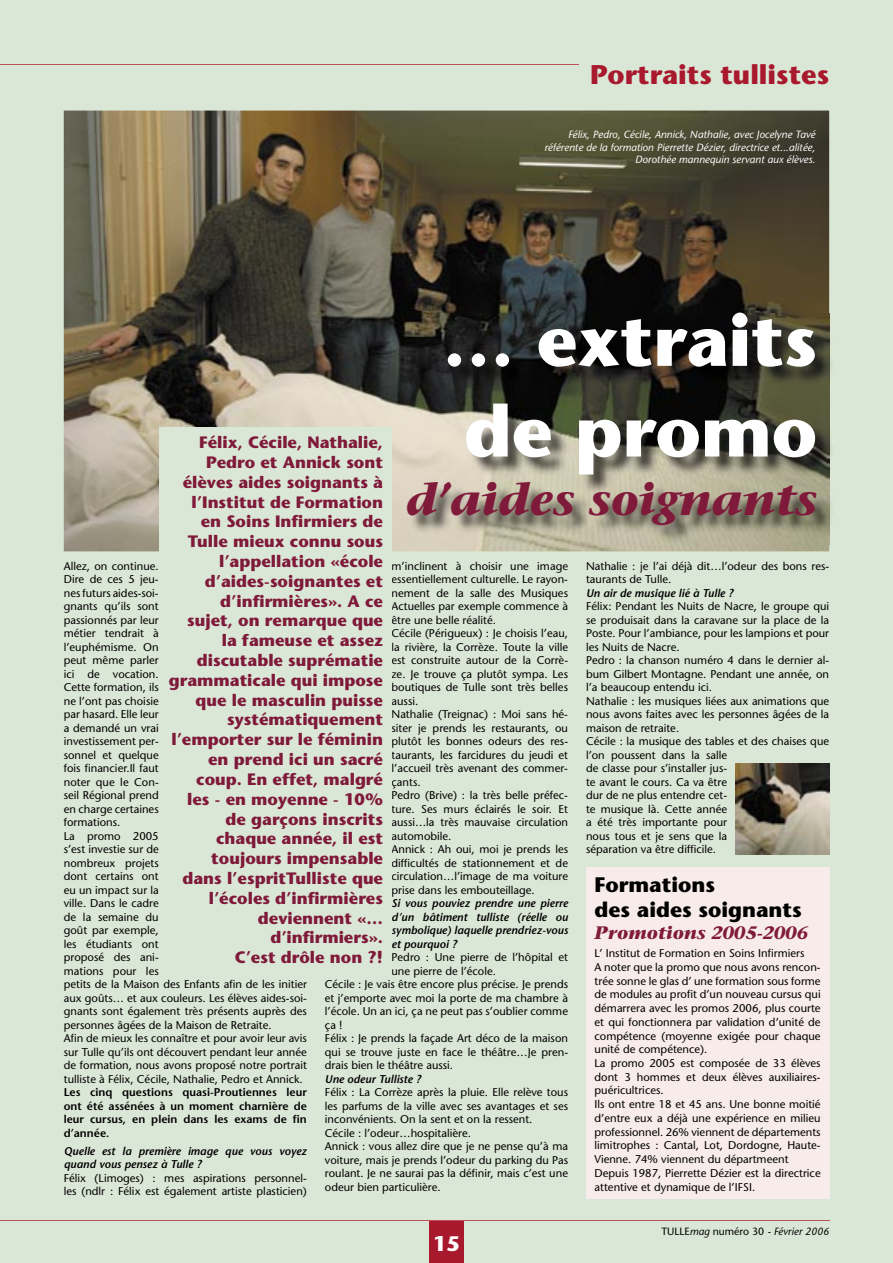
<style>
.page{position:relative;width:893px;height:1263px;background:#dbe7d6}
.page>*{position:absolute;margin:0;border:0;box-sizing:border-box;transform-origin:0 0}
.t1{font:700 72px/90.6px "Stone Sans";letter-spacing:-.005em;color:#fff}
.t2{font:italic 700 45px "Stone Serif";letter-spacing:-.005em;color:#7f1a3a}
.t3{font:700 27px "Stone Sans";color:#a9192d}
.t4{font:700 21px/25.5px "Stone Sans";color:#000}
.t5{font:700 21px "Stone Sans";color:#fff}
.t6{font:italic 700 18px "Stone Serif";color:#7f1a3a}
.t7{font:700 16.5px/19.8px "Stone Sans";color:#7f1a3a;text-align:right}
.t8{font:11.25px/13.5px "Stone Sans";color:#000}
.t9{font:italic 600 11.25px/13.5px "Stone Sans";color:#000}
.t10{font:600 11.25px/13.5px "Stone Sans";color:#000;text-align:justify}
.t11{font:italic 10.5px/12.6px "Stone Sans";color:#fff;text-align:right}
.t12{font:italic 10.5px "Stone Sans";color:#000}
.s1{font-style:normal}
</style>
<div class="page">
<img style="left:64px;top:111px;width:765px;height:440px">
<div style="left:429px;top:1220px;width:34px;height:43px;background:#a9192d"></div>
<hr style="left:0;top:64px;width:578px;height:1px;background:#bb5456">
<hr style="left:0;top:1220px;width:829px;height:1px;background:#bb5456">
<div style="left:586px;top:867px;width:243px;height:332px;background:#f7ece9"></div>
<div style="left:159px;top:427px;width:233px;height:547px;background:#dbe7d6"></div>
<img style="left:408px;top:313px;width:423px;height:231px">
<img style="left:736px;top:763px;width:93px;height:91px">
<h3 class="t3" style="left:590px;top:58px;width:241px">Portraits tullistes</h3>
<p class="t11" style="left:544px;top:128px;width:272px">Félix, Pedro, Cécile, Annick, Nathalie, avec Jocelyne Tavé référente de la formation Pierrette Dézier, directrice et...alitée,<br>Dorothée mannequin servant aux élèves.</p>
<h1 class="t1" style="left:442px;top:295px;width:376px">… extraits de promo</h1>
<h2 class="t2" style="left:405px;top:471px;width:413px">d’aides soignants</h2>
<p class="t7" style="left:169px;top:433px;width:216px">Félix, Cécile, Nathalie,<br>Pedro et Annick sont élèves aides soignants à l’Institut de Formation en Soins Infirmiers de<br>Tulle mieux connu sous l’appellation «école d’aides-soignantes et d’infirmières». A ce<br>sujet, on remarque que la fameuse et assez discutable suprématie grammaticale qui impose que le masculin puisse systématiquement l’emporter sur le féminin en prend ici un sacré coup. En effet, malgré<br>les - en moyenne - 10% de garçons inscrits chaque année, il est toujours impensable dans l’espritTulliste que l’écoles d’infirmières deviennent «… d’infirmiers».<br>C’est drôle non ?!</p>
<p class="t8" style="left:586px;top:559px;width:245px">Nathalie : je l’ai déjà dit…l’odeur des bons res&shy;taurants de Tulle.</p>
<p class="t9" style="left:586px;top:586px;width:149px">Un air de musique lié à Tulle ?</p>
<p class="t8" style="left:586px;top:600px;width:245px">Félix: Pendant les Nuits de Nacre, le groupe qui se produisait dans la caravane sur la place de la Poste. Pour l’ambiance, pour les lampions et pour les Nuits de Nacre.<br>Pedro : la chanson numéro 4 dans le dernier al&shy;bum Gilbert Montagne. Pendant une année, on l’a beaucoup entendu ici.<br>Nathalie : les musiques liées aux animations que nous avons faites avec les personnes âgées de la maison de retraite.<br>Cécile : la musique des tables et des chaises que l’on poussent dans la salle<br>de classe pour s’installer jus-<br>te avant le cours. Ca va être<br>dur de ne plus entendre cet-<br>te musique là. Cette année<br>a été très importante pour<br>nous tous et je sens que la<br>séparation va être difficile.</p>
<h3 class="t4" style="left:595px;top:872px;width:209px">Formations<br>des aides soignants</h3>
<h3 class="t6" style="left:595px;top:921px;width:215px">Promotions 2005-2006</h3>
<p class="t8" style="left:595px;top:946px;width:228px">L’ Institut de Formation en Soins Infirmiers<br>A noter que la promo que nous avons rencon&shy;trée sonne le glas d’ une formation sous forme de modules au profit d’un nouveau cursus qui démarrera avec les promos 2006, plus courte et qui fonctionnera par validation d’unité de compétence (moyenne exigée pour chaque unité de compétence).<br>La promo 2005 est composée de 33 élèves dont 3 hommes et deux élèves auxiliaires&shy;puéricultrices.<br>Ils ont entre 18 et 45 ans. Une bonne moitié d’entre eux a déjà une expérience en milieu professionnel. 26% viennent de départements limitrophes : Cantal, Lot, Dordogne, Haute-Vienne. 74% viennent du départmeent Depuis 1987, Pierrette Dézier est la directrice attentive et dynamique de l’IFSI.</p>
<p class="t8" style="left:392px;top:559px;width:178px">m’inclinent à choisir une image essentiellement culturelle. Le rayon&shy;nement de la salle des Musiques<br>Actuelles par exemple commence à être une belle réalité.<br>Cécile (Périgueux) : Je choisis l’eau, la rivière, la Corrèze. Toute la ville est construite autour de la Corrè&shy;ze. Je trouve ça plutôt sympa. Les boutiques de Tulle sont très belles aussi.<br>Nathalie (Treignac) : Moi sans hé&shy;siter je prends les restaurants, ou plutôt les bonnes odeurs des res&shy;taurants, les farcidures du jeudi et l’accueil très avenant des commer&shy;çants.<br>Pedro (Brive) : la très belle préfec&shy;ture. Ses murs éclairés le soir. Et aussi…la très mauvaise circulation automobile.<br>Annick : Ah oui, moi je prends les difficultés de stationnement et de circulation…l’image de ma voiture prise dans les embouteillage.</p>
<p class="t9" style="left:392px;top:897px;width:178px;text-align:justify">Si vous pouviez prendre une pierre d’un bâtiment tulliste (réelle ou symbolique) laquelle prendriez-vous et pourquoi ?</p>
<p class="t8" style="left:392px;top:951px;width:178px">Pedro : Une pierre de l’hôpital et</p>
<p class="t8" style="left:392px;top:964px;width:106px">une pierre de l’école.</p>
<p class="t8" style="left:325px;top:978px;width:245px">Cécile : Je vais être encore plus précise. Je prends</p>
<p class="t8" style="left:325px;top:991px;width:245px">et j’emporte avec moi la porte de ma chambre à</p>
<p class="t8" style="left:325px;top:1005px;width:245px">l’école. Un an ici, ça ne peut pas s’oublier comme</p>
<p class="t8" style="left:325px;top:1018px;width:19px">ça !</p>
<p class="t8" style="left:325px;top:1032px;width:245px">Félix : Je prends la façade Art déco de la maison</p>
<p class="t8" style="left:325px;top:1045px;width:245px">qui se trouve juste en face le théâtre…Je pren-</p>
<p class="t8" style="left:325px;top:1059px;width:130px">drais bien le théâtre aussi.</p>
<p class="t9" style="left:325px;top:1072px;width:98px">Une odeur Tulliste ?</p>
<p class="t8" style="left:325px;top:1086px;width:245px">Félix : La Corrèze après la pluie. Elle relève tous les parfums de la ville avec ses avantages et ses inconvénients. On la sent et on la ressent.<br>Cécile : l’odeur…hospitalière.<br>Annick : vous allez dire que je ne pense qu’à ma voiture, mais je prends l’odeur du parking du Pas roulant. Je ne saurai pas la définir, mais c’est une odeur bien particulière.</p>
<p class="t8" style="left:64px;top:559px;width:245px">Allez, on continue.<br>Dire de ces 5 jeu-<br>nes futurs aides-soi-<br>gnants qu’ils sont<br>passionnés par leur<br>métier tendrait à<br>l’euphémisme. On<br>peut même parler<br>ici de vocation.<br>Cette formation, ils<br>ne l’ont pas choisie<br>par hasard. Elle leur<br>a demandé un vrai<br>investissement per-<br>sonnel et quelque<br>fois financier.Il faut<br>noter que le Con-<br>seil Régional prend<br>en charge certaines<br>formations.<br>La promo 2005<br>s’est investie sur de<br>nombreux projets<br>dont certains ont<br>eu un impact sur la<br>ville. Dans le cadre<br>de la semaine du<br>goût par exemple,<br>les étudiants ont<br>proposé des ani-<br>mations pour les<br>petits de la Maison des Enfants afin de les initier aux goûts… et aux couleurs. Les élèves aides-soi&shy;gnants sont également très présents auprès des personnes âgées de la Maison de Retraite.<br>Afin de mieux les connaître et pour avoir leur avis sur Tulle qu’ils ont découvert pendant leur année de formation, nous avons proposé notre portrait tulliste à Félix, Cécile, Nathalie, Pedro et Annick.</p>
<p class="t10" style="left:64px;top:1086px;width:245px">Les cinq questions quasi-Proutiennes leur ont été assénées à un moment charnière de leur cursus, en plein dans les exams de fin d’année.</p>
<p class="t9" style="left:64px;top:1144px;width:245px">Quelle est la première image que vous voyez quand vous pensez à Tulle ?</p>
<p class="t8" style="left:64px;top:1171px;width:245px">Félix (Limoges) : mes aspirations personnel&shy;les (ndlr : Félix est également artiste plasticien)</p>
<h3 class="t5" style="left:433px;top:1231px;width:28px">15</h3>
<p class="t12" style="left:661px;top:1225px;width:169px"><span class="s1">TULLE</span>mag <span class="s1">numéro 30</span> - Février 2006</p>
</div>
